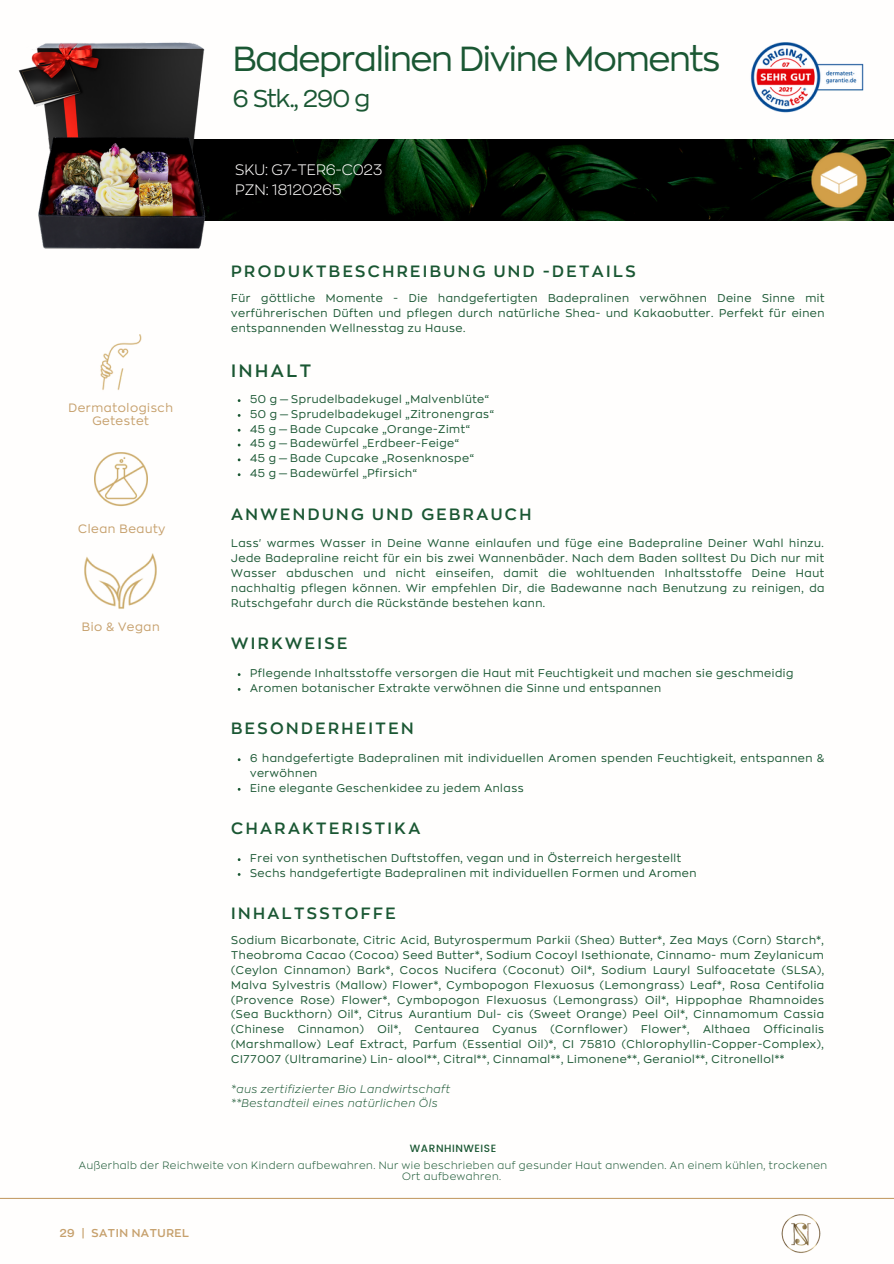
<style>
.page{position:relative;width:894px;height:1264px;background:#fff}
.page>*{position:absolute;margin:0;border:0;box-sizing:border-box;transform-origin:0 0}
.t1{font:34.5px "Zona Pro";letter-spacing:-.035em;color:#1a5733}
.t2{font:24px "Zona Pro";letter-spacing:-.035em;color:#1a5733}
.t3{font:600 17.7px "Zona Pro";letter-spacing:.15em;color:#1a5733}
.t4{font:600 16.2px "Zona Pro";letter-spacing:.15em;color:#1a5733}
.t5{font:300 15px "Zona Pro";color:#fffefd}
.t6{font:12px/13px "Zona Pro";letter-spacing:.05em;color:#c6a06c;text-align:center}
.t7{font:600 11.25px "Zona Pro";letter-spacing:.05em;color:#c6a06c}
.t8{font:11.1px/14.9px "Zona Pro";letter-spacing:.05em;color:#1a5733;text-align:justify}
.t9{font:italic 300 11.1px "Zona Pro";letter-spacing:.05em;color:#1a5733}
.t10{font:300 10.5px/11.4px "Zona Pro";letter-spacing:.05em;color:#1a5733;text-align:center}
.t11{font:500 10.5px "Poppins";letter-spacing:.05em;color:#1a5733}
.s1{font-family:"Noto Sans"}
</style>
<div class="page">
<img style="left:232px;top:139px;width:661px;height:81px">
<img style="left:781px;top:1214px;width:40px;height:39px">
<hr style="left:0;top:1197px;width:893px;height:1px;background:#c6a06c">
<img style="left:811px;top:153px;width:55px;height:55px">
<img style="left:18px;top:42px;width:214px;height:207px">
<img style="left:750px;top:42px;width:114px;height:71px">
<img style="left:100px;top:335px;width:42px;height:55px">
<img style="left:94px;top:452px;width:53px;height:55px">
<img style="left:85px;top:553px;width:72px;height:56px">
<p class="t1" style="left:233px;top:43px;width:489px">Badepralinen Divine Moments</p>
<p class="t2" style="left:233px;top:88px;width:139px">6 Stk., 290 g</p>
<p class="t5" style="left:235px;top:162px;width:148px">SKU: G7-TER6-C023</p>
<p class="t5" style="left:235px;top:182px;width:108px">PZN: 18120265</p>
<p class="t4" style="left:231px;top:263px;width:405px">PRODUKTBESCHREIBUNG UND -DETAILS</p>
<p class="t8" style="left:231px;top:291px;width:594px">Für göttliche Momente - Die handgefertigten Badepralinen verwöhnen Deine Sinne mit verführerischen Düften und pflegen durch natürliche Shea- und Kakaobutter. Perfekt für einen entspannenden Wellnesstag zu Hause.</p>
<p class="t6" style="left:68px;top:401px;width:106px">Dermatologisch<br>Getestet</p>
<p class="t6" style="left:78px;top:522px;width:89px">Clean Beauty</p>
<p class="t6" style="left:82px;top:621px;width:79px">Bio &amp; Vegan</p>
<p class="t3" style="left:231px;top:362px;width:81px">INHALT</p>
<p class="t8" style="left:250px;top:392px;width:240px">50 g <span class="s1">̶</span>Sprudelbadekugel „Malvenblüte“</p>
<p class="t8" style="left:250px;top:406px;width:245px">50 g <span class="s1">̶</span>Sprudelbadekugel „Zitronengras“</p>
<p class="t8" style="left:250px;top:421px;width:221px">45 g <span class="s1">̶</span>Bade Cupcake „Orange-Zimt“</p>
<p class="t8" style="left:250px;top:436px;width:210px">45 g <span class="s1">̶</span>Badewü rfel „Erdbeer-Feige“</p>
<p class="t8" style="left:250px;top:451px;width:225px">45 g <span class="s1">̶</span>Bade Cupcake „Rosenknospe“</p>
<p class="t8" style="left:250px;top:466px;width:168px">45 g <span class="s1">̶</span>Badewü rfel „Pfirsich“</p>
<p class="t4" style="left:231px;top:506px;width:301px">ANWENDUNG UND GEBRAUCH</p>
<p class="t8" style="left:231px;top:536px;width:594px">Lass' warmes Wasser in Deine Wanne einlaufen und füge eine Badepraline Deiner Wahl hinzu.<br>Jede Badepraline reicht für ein bis zwei Wannenbäder. Nach dem Baden solltest Du Dich nur mit Wasser abduschen und nicht einseifen, damit die wohltuenden Inhaltsstoffe Deine Haut nachhaltig pflegen können. Wir empfehlen Dir, die Badewanne nach Benutzung zu reinigen, da Rutschgefahr durch die Rückstände bestehen kann.</p>
<p class="t4" style="left:231px;top:635px;width:117px">WIRKWEISE</p>
<p class="t8" style="left:250px;top:666px;width:544px">Pflegende Inhaltsstoffe versorgen die Haut mit Feuchtigkeit und machen sie geschmeidig</p>
<p class="t8" style="left:250px;top:680px;width:412px">Aromen botanischer Extrakte verwöhnen die Sinne und entspannen</p>
<p class="t4" style="left:231px;top:721px;width:184px">BESONDERHEITEN</p>
<p class="t8" style="left:250px;top:751px;width:575px">6 handgefertigte Badepralinen mit individuellen Aromen spenden Feuchtigkeit, entspannen &amp; verwöhnen</p>
<p class="t8" style="left:250px;top:780px;width:275px">Eine elegante Geschenkidee zu jedem Anlass</p>
<p class="t4" style="left:231px;top:820px;width:190px">CHARAKTERISTIKA</p>
<p class="t8" style="left:250px;top:850px;width:432px">Frei von synthetischen Duftstoffen, vegan und in Österreich hergestellt</p>
<p class="t8" style="left:250px;top:865px;width:447px">Sechs handgefertigte Badepralinen mit individuellen Formen und Aromen</p>
<p class="t4" style="left:231px;top:905px;width:166px">INHALTSSTOFFE</p>
<p class="t8" style="left:231px;top:933px;width:594px">Sodium Bicarbonate, Citric Acid, Butyrospermum Parkii (Shea) Butter*, Zea Mays (Corn) Starch*, Theobroma Cacao (Cocoa) Seed Butter*, Sodium Cocoyl Isethionate, Cinnamo- mum Zeylanicum (Ceylon Cinnamon) Bark*, Cocos Nucifera (Coconut) Oil*, Sodium Lauryl Sulfoacetate (SLSA), Malva Sylvestris (Mallow) Flower*, Cymbopogon Flexuosus (Lemongrass) Leaf*, Rosa Centifolia (Provence Rose) Flower*, Cymbopogon Flexuosus (Lemongrass) Oil*, Hippophae Rhamnoides (Sea Buckthorn) Oil*, Citrus Aurantium Dul- cis (Sweet Orange) Peel Oil*, Cinnamomum Cassia (Chinese Cinnamon) Oil*, Centaurea Cyanus (Cornflower) Flower*, Althaea Officinalis (Marshmallow) Leaf Extract, Parfum (Essential Oil)*, CI 75810 (Chlorophyllin-Copper-Complex), CI77007 (Ultramarine) Lin- alool**, Citral**, Cinnamal**, Limonene**, Geraniol**, Citronellol**</p>
<p class="t9" style="left:231px;top:1083px;width:220px">*aus zertifizierter Bio Landwirtschaft</p>
<p class="t9" style="left:231px;top:1098px;width:208px">**Bestandteil eines natürlichen Öls</p>
<p class="t11" style="left:410px;top:1142px;width:88px">WARNHINWEISE</p>
<p class="t10" style="left:79px;top:1159px;width:749px">Außerhalb der Reichweite von Kindern aufbewahren. Nur wie beschrieben auf gesunder Haut anwenden. An einem kühlen, trockenen<br>Ort aufbewahren.</p>
<p class="t7" style="left:60px;top:1227px;width:131px">29 | SATIN NATUREL</p>
</div>
